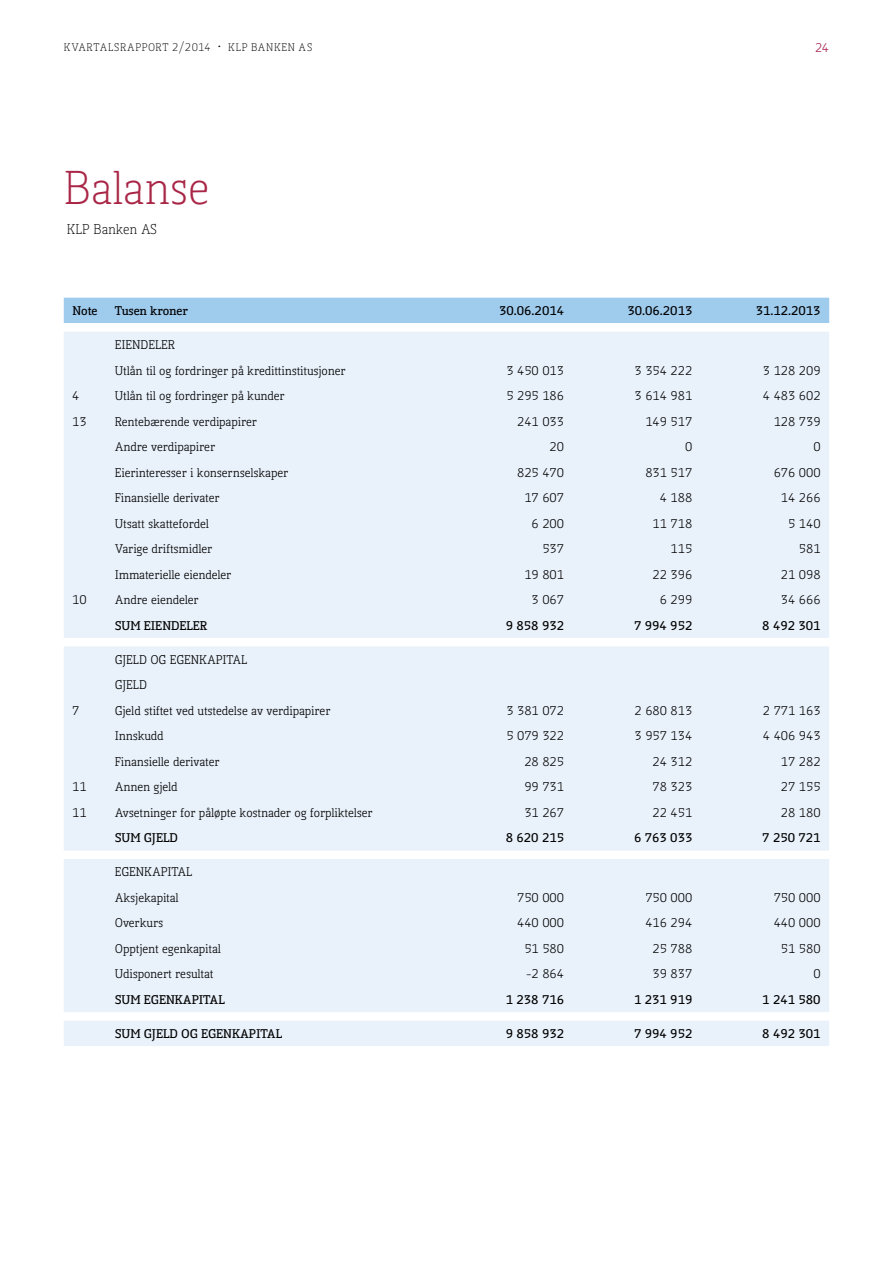
<style>
.page{position:relative;width:893px;height:1263px;background:#fff}
.page>*{position:absolute;margin:0;border:0;box-sizing:border-box;transform-origin:0 0}
.t1{font:300 45px "Kofi Pure Serif";color:#a92647}
.t2{font:300 13.5px "Kofi Pure Serif";color:#000}
.t3{font:12px/25.5px "Kofi Pure Serif";color:#000}
.t4{font:700 12px "Kofi Pure Serif";color:#000}
.t5{font:12px "Kofi Pure Serif";color:#a7214d}
.t6{font:300 10.5px "Kofi Pure Serif";letter-spacing:.065em;color:#000}
</style>
<div class="page">
<div style="left:64px;top:298px;width:765px;height:25px;background:#9fcbed"></div>
<div style="left:64px;top:332px;width:765px;height:714px;background:#e9f1fa"></div>
<p class="t6" style="left:64px;top:40px;width:250px">KVARTALSRAPPORT 2/2014 • KLP BANKEN AS</p>
<p class="t5" style="left:815px;top:40px;width:16px">24</p>
<h1 class="t1" style="left:64px;top:161px;width:147px">Balanse</h1>
<p class="t2" style="left:67px;top:221px;width:92px">KLP Banken AS</p>
<p class="t4" style="left:73px;top:302px;width:27px">Note</p>
<p class="t4" style="left:115px;top:302px;width:75px">Tusen kroner</p>
<p class="t4" style="left:499px;top:302px;width:67px">30.06.2014</p>
<p class="t4" style="left:627px;top:302px;width:67px">30.06.2013</p>
<p class="t4" style="left:756px;top:302px;width:67px">31.12.2013</p>
<p class="t3" style="left:115px;top:332px;width:232px">EIENDELER<br>Utlån til og fordringer på kredittinstitusjoner</p>
<p class="t3" style="left:506px;top:358px;width:59px">3 450 013</p>
<p class="t3" style="left:635px;top:358px;width:59px">3 354 222</p>
<p class="t3" style="left:763px;top:358px;width:59px">3 128 209</p>
<p class="t3" style="left:72px;top:383px;width:9px">4</p>
<p class="t3" style="left:115px;top:383px;width:171px">Utlån til og fordringer på kunder</p>
<p class="t3" style="left:506px;top:383px;width:59px">5 295 186</p>
<p class="t3" style="left:635px;top:383px;width:59px">3 614 981</p>
<p class="t3" style="left:763px;top:383px;width:59px">4 483 602</p>
<p class="t3" style="left:72px;top:409px;width:16px">13</p>
<p class="t3" style="left:115px;top:409px;width:144px">Rentebærende verdipapirer</p>
<p class="t3" style="left:517px;top:409px;width:49px">241 033</p>
<p class="t3" style="left:645px;top:409px;width:49px">149 517</p>
<p class="t3" style="left:774px;top:409px;width:49px">128 739</p>
<p class="t3" style="left:115px;top:434px;width:102px">Andre verdipapirer</p>
<p class="t3" style="left:550px;top:434px;width:16px">20</p>
<p class="t3" style="left:685px;top:434px;width:9px">0</p>
<p class="t3" style="left:813px;top:434px;width:9px">0</p>
<p class="t3" style="left:115px;top:460px;width:175px">Eierinteresser i konsernselskaper</p>
<p class="t3" style="left:517px;top:460px;width:49px">825 470</p>
<p class="t3" style="left:645px;top:460px;width:49px">831 517</p>
<p class="t3" style="left:774px;top:460px;width:49px">676 000</p>
<p class="t3" style="left:115px;top:485px;width:106px">Finansielle derivater</p>
<p class="t3" style="left:524px;top:485px;width:41px">17 607</p>
<p class="t3" style="left:660px;top:485px;width:34px">4 188</p>
<p class="t3" style="left:781px;top:485px;width:41px">14 266</p>
<p class="t3" style="left:115px;top:511px;width:96px">Utsatt skattefordel</p>
<p class="t3" style="left:532px;top:511px;width:34px">6 200</p>
<p class="t3" style="left:653px;top:511px;width:41px">11 718</p>
<p class="t3" style="left:788px;top:511px;width:34px">5 140</p>
<p class="t3" style="left:115px;top:536px;width:99px">Varige driftsmidler</p>
<p class="t3" style="left:542px;top:536px;width:23px">537</p>
<p class="t3" style="left:671px;top:536px;width:23px">115</p>
<p class="t3" style="left:799px;top:536px;width:23px">581</p>
<p class="t3" style="left:115px;top:562px;width:118px">Immaterielle eiendeler</p>
<p class="t3" style="left:524px;top:562px;width:41px">19 801</p>
<p class="t3" style="left:653px;top:562px;width:41px">22 396</p>
<p class="t3" style="left:781px;top:562px;width:41px">21 098</p>
<p class="t3" style="left:72px;top:587px;width:16px">10</p>
<p class="t3" style="left:115px;top:587px;width:85px">Andre eiendeler</p>
<p class="t3" style="left:532px;top:587px;width:34px">3 067</p>
<p class="t3" style="left:660px;top:587px;width:34px">6 299</p>
<p class="t3" style="left:781px;top:587px;width:41px">34 666</p>
<p class="t4" style="left:115px;top:617px;width:94px">SUM EIENDELER</p>
<p class="t4" style="left:506px;top:617px;width:60px">9 858 932</p>
<p class="t4" style="left:634px;top:617px;width:60px">7 994 952</p>
<p class="t4" style="left:762px;top:617px;width:60px">8 492 301</p>
<p class="t3" style="left:115px;top:647px;width:134px">GJELD OG EGENKAPITAL<br>GJELD</p>
<p class="t3" style="left:72px;top:698px;width:9px">7</p>
<p class="t3" style="left:115px;top:698px;width:217px">Gjeld stiftet ved utstedelse av verdipapirer</p>
<p class="t3" style="left:506px;top:698px;width:59px">3 381 072</p>
<p class="t3" style="left:635px;top:698px;width:59px">2 680 813</p>
<p class="t3" style="left:763px;top:698px;width:59px">2 771 163</p>
<p class="t3" style="left:115px;top:723px;width:50px">Innskudd</p>
<p class="t3" style="left:506px;top:723px;width:59px">5 079 322</p>
<p class="t3" style="left:635px;top:723px;width:59px">3 957 134</p>
<p class="t3" style="left:763px;top:723px;width:59px">4 406 943</p>
<p class="t3" style="left:115px;top:749px;width:106px">Finansielle derivater</p>
<p class="t3" style="left:524px;top:749px;width:41px">28 825</p>
<p class="t3" style="left:653px;top:749px;width:41px">24 312</p>
<p class="t3" style="left:781px;top:749px;width:41px">17 282</p>
<p class="t3" style="left:72px;top:774px;width:16px">11</p>
<p class="t3" style="left:115px;top:774px;width:64px">Annen gjeld</p>
<p class="t3" style="left:524px;top:774px;width:41px">99 731</p>
<p class="t3" style="left:653px;top:774px;width:41px">78 323</p>
<p class="t3" style="left:781px;top:774px;width:41px">27 155</p>
<p class="t3" style="left:72px;top:800px;width:16px">11</p>
<p class="t3" style="left:115px;top:800px;width:259px">Avsetninger for påløpte kostnader og forpliktelser</p>
<p class="t3" style="left:524px;top:800px;width:41px">31 267</p>
<p class="t3" style="left:653px;top:800px;width:41px">22 451</p>
<p class="t3" style="left:781px;top:800px;width:41px">28 180</p>
<p class="t4" style="left:115px;top:829px;width:65px">SUM GJELD</p>
<p class="t4" style="left:506px;top:829px;width:60px">8 620 215</p>
<p class="t4" style="left:634px;top:829px;width:60px">6 763 033</p>
<p class="t4" style="left:762px;top:829px;width:60px">7 250 721</p>
<p class="t3" style="left:115px;top:859px;width:79px">EGENKAPITAL<br>Aksjekapital</p>
<p class="t3" style="left:517px;top:885px;width:49px">750 000</p>
<p class="t3" style="left:645px;top:885px;width:49px">750 000</p>
<p class="t3" style="left:774px;top:885px;width:49px">750 000</p>
<p class="t3" style="left:115px;top:910px;width:50px">Overkurs</p>
<p class="t3" style="left:517px;top:910px;width:49px">440 000</p>
<p class="t3" style="left:645px;top:910px;width:49px">416 294</p>
<p class="t3" style="left:774px;top:910px;width:49px">440 000</p>
<p class="t3" style="left:115px;top:936px;width:108px">Opptjent egenkapital</p>
<p class="t3" style="left:524px;top:936px;width:41px">51 580</p>
<p class="t3" style="left:653px;top:936px;width:41px">25 788</p>
<p class="t3" style="left:781px;top:936px;width:41px">51 580</p>
<p class="t3" style="left:115px;top:961px;width:100px">Udisponert resultat</p>
<p class="t3" style="left:526px;top:961px;width:39px">-2 864</p>
<p class="t3" style="left:653px;top:961px;width:41px">39 837</p>
<p class="t3" style="left:813px;top:961px;width:9px">0</p>
<p class="t4" style="left:115px;top:991px;width:112px">SUM EGENKAPITAL</p>
<p class="t4" style="left:506px;top:991px;width:60px">1 238 716</p>
<p class="t4" style="left:634px;top:991px;width:60px">1 231 919</p>
<p class="t4" style="left:762px;top:991px;width:60px">1 241 580</p>
<p class="t4" style="left:115px;top:1025px;width:169px">SUM GJELD OG EGENKAPITAL</p>
<p class="t4" style="left:506px;top:1025px;width:60px">9 858 932</p>
<p class="t4" style="left:634px;top:1025px;width:60px">7 994 952</p>
<p class="t4" style="left:762px;top:1025px;width:60px">8 492 301</p>
</div>
